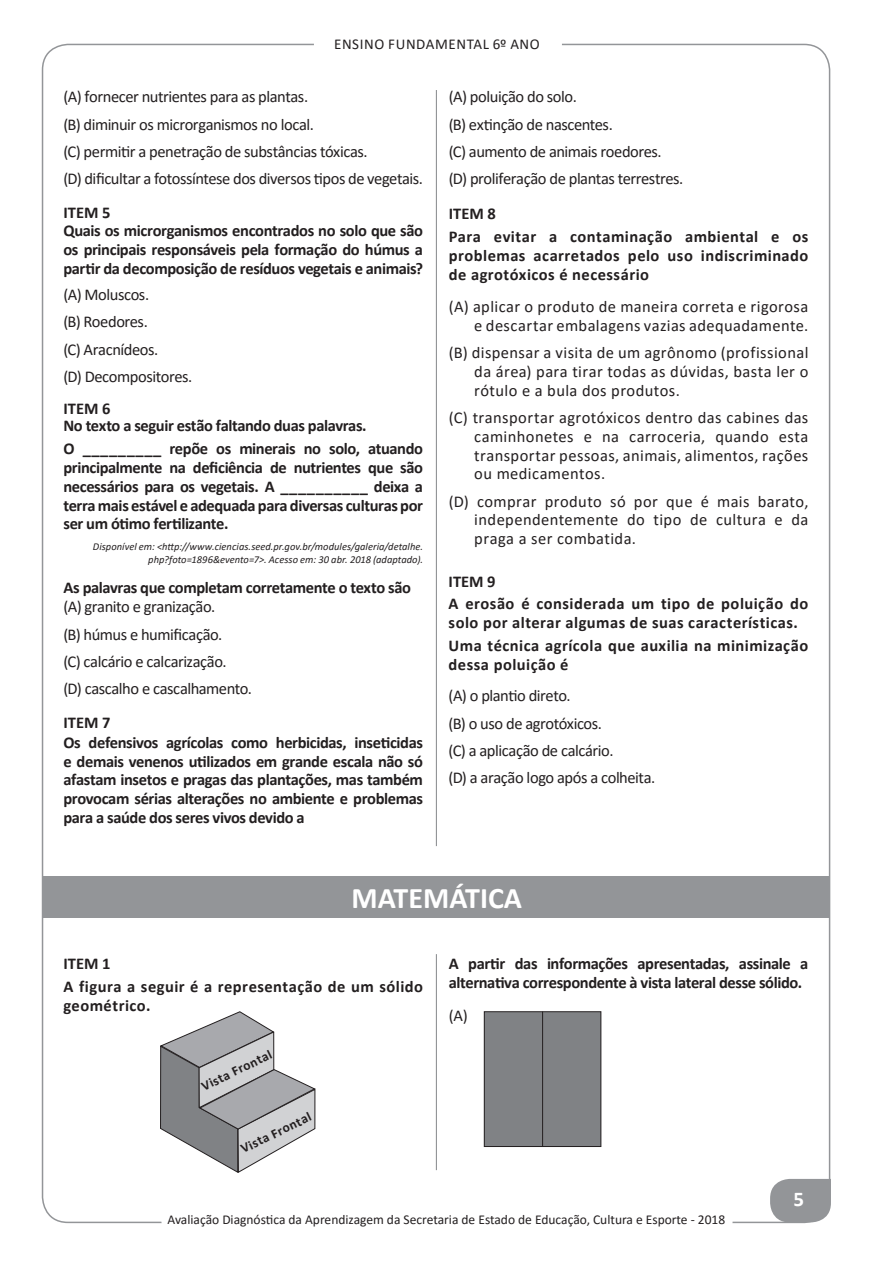
<style>
.page{position:relative;width:893px;height:1263px;background:#fff}
.page>*{position:absolute;margin:0;border:0;box-sizing:border-box;transform-origin:0 0}
.t1{font:700 30px "Calibri";color:#fff}
.t2{font:700 21px "Calibri";color:#fff}
.Alternativas{font:16.5px/18.8px "Calibri";letter-spacing:-.025em;color:#231f20;text-align:justify}
.Enunciado_de_questão{font:700 16.5px/18.8px "Calibri";letter-spacing:-.02em;color:#231f20;text-align:justify}
.Enunciado_de_questão-2{font:700 16.5px/18.8px "Calibri";letter-spacing:.03em;color:#231f20}
.Alternativas-2{font:16.5px/18.8px "Calibri";letter-spacing:.025em;color:#231f20;text-align:right}
.Enunciado_de_questão-3{font:700 16.5px/18.8px "Calibri";letter-spacing:.025em;color:#231f20}
.t3{font:15px "Calibri";letter-spacing:.04em;color:#231f20}
.t4{font:13.5px "Calibri";color:#231f20}
.Enunciado_de_questão-4{font:700 13.5px "Calibri";color:#231f20}
.Disponível{font:italic 10.5px/12.6px "Calibri";letter-spacing:.005em;color:#231f20;text-align:right}
</style>
<div class="page">
<hr style="left:436px;top:90px;width:1px;height:756px;background:#939598">
<hr style="left:436px;top:954px;width:1px;height:216px;background:#939598">
<svg style="left:770px;top:1179px;width:61px;height:43px"></svg>
<div style="left:43px;top:876px;width:786px;height:42px;background:#939598"></div>
<svg style="left:160px;top:1011px;width:156px;height:162px"></svg>
<div style="left:484px;top:1012px;width:117px;height:134px;background:#808285"></div>
<div style="left:484px;top:1011px;width:117px;height:136px;border:1px solid #231f20"></div>
<hr style="left:542px;top:1011px;width:1px;height:135px;background:#231f20">
<p class="t3" style="left:334px;top:34px;width:207px">ENSINO FUNDAMENTAL 6º ANO</p>
<p class="Alternativas" style="left:63px;top:87px;width:246px">(A) fornecer nutrientes para as plantas.</p>
<p class="Alternativas" style="left:63px;top:114px;width:252px">(B) diminuir os microrganismos no local.</p>
<p class="Alternativas" style="left:63px;top:142px;width:306px">(C) permitir a penetração de substâncias tóxicas.</p>
<p class="Alternativas" style="left:63px;top:169px;width:361px">(D) dificultar a fotossíntese dos diversos tipos de vegetais.</p>
<p class="Enunciado_de_questão" style="left:63px;top:202px;width:49px">ITEM 5</p>
<p class="Enunciado_de_questão" style="left:63px;top:221px;width:361px">Quais os microrganismos encontrados no solo que são os principais responsáveis pela formação do húmus a partir da decomposição de resíduos vegetais e animais?</p>
<p class="Alternativas" style="left:63px;top:285px;width:87px">(A) Moluscos.</p>
<p class="Alternativas" style="left:63px;top:312px;width:86px">(B) Roedores.</p>
<p class="Alternativas" style="left:63px;top:339px;width:96px">(C) Aracnídeos.</p>
<p class="Alternativas" style="left:63px;top:366px;width:130px">(D) Decompositores.</p>
<p class="Enunciado_de_questão" style="left:63px;top:399px;width:49px">ITEM 6</p>
<p class="Enunciado_de_questão" style="left:63px;top:416px;width:305px">No texto a seguir estão faltando duas palavras.</p>
<p class="Enunciado_de_questão" style="left:63px;top:439px;width:361px">O _________ repõe os minerais no solo, atuando principalmente na deficiência de nutrientes que são necessários para os vegetais. A __________ deixa a terra mais estável e adequada para diversas culturas por ser um ótimo fertilizante.</p>
<p class="Disponível" style="left:93px;top:540px;width:332px">Disponível em: &lt;http://www.ciencias.seed.pr.gov.br/modules/galeria/detalhe. php?foto=1896&amp;evento=7&gt;. Acesso em: 30 abr. 2018 (adaptado).</p>
<p class="Alternativas" style="left:63px;top:597px;width:153px">(A) granito e granização.</p>
<p class="Alternativas" style="left:63px;top:624px;width:160px">(B) húmus e humificação.</p>
<p class="Alternativas" style="left:63px;top:651px;width:165px">(C) calcário e calcarização.</p>
<p class="Alternativas" style="left:63px;top:679px;width:190px">(D) cascalho e cascalhamento.</p>
<p class="Enunciado_de_questão" style="left:63px;top:577px;width:349px">As palavras que completam corretamente o texto são</p>
<p class="Enunciado_de_questão" style="left:63px;top:712px;width:49px">ITEM 7</p>
<p class="Enunciado_de_questão" style="left:63px;top:732px;width:361px">Os defensivos agrícolas como herbicidas, inseticidas e demais venenos utilizados em grande escala não só afastam insetos e pragas das plantações, mas também provocam sérias alterações no ambiente e problemas para a saúde dos seres vivos devido a</p>
<p class="Alternativas" style="left:449px;top:87px;width:130px">(A) poluição do solo.</p>
<p class="Alternativas" style="left:449px;top:114px;width:166px">(B) extinção de nascentes.</p>
<p class="Alternativas" style="left:449px;top:142px;width:214px">(C) aumento de animais roedores.</p>
<p class="Alternativas" style="left:449px;top:169px;width:236px">(D) proliferação de plantas terrestres.</p>
<p class="Enunciado_de_questão" style="left:449px;top:204px;width:49px">ITEM 8</p>
<p class="Enunciado_de_questão" style="left:449px;top:227px;width:361px">Para evitar a contaminação ambiental e os problemas acarretados pelo uso indiscriminado de agrotóxicos é necessário</p>
<p class="Alternativas-2" style="left:449px;top:297px;width:361px">(A) aplicar o produto de maneira correta e rigorosa e descartar embalagens vazias adequadamente.</p>
<p class="Alternativas" style="left:474px;top:343px;width:336px;text-indent:-26px">(B) dispensar a visita de um agrônomo (profissional da área) para tirar todas as dúvidas, basta ler o rótulo e a bula dos produtos.</p>
<p class="Alternativas" style="left:474px;top:408px;width:336px;text-indent:-26px">(C) transportar agrotóxicos dentro das cabines das caminhonetes e na carroceria, quando esta transportar pessoas, animais, alimentos, rações ou medicamentos.</p>
<p class="Alternativas" style="left:474px;top:491px;width:336px;text-indent:-26px">(D) comprar produto só por que é mais barato, independentemente do tipo de cultura e da praga a ser combatida.</p>
<p class="Enunciado_de_questão" style="left:449px;top:571px;width:49px">ITEM 9</p>
<p class="Enunciado_de_questão-2" style="left:449px;top:594px;width:361px">A erosão é considerada um tipo de poluição do solo por alterar algumas de suas características.</p>
<p class="Enunciado_de_questão-3" style="left:449px;top:636px;width:361px">Uma técnica agrícola que auxilia na minimização dessa poluição é</p>
<p class="Alternativas" style="left:449px;top:686px;width:123px">(A) o plantio direto.</p>
<p class="Alternativas" style="left:449px;top:713px;width:155px">(B) o uso de agrotóxicos.</p>
<p class="Alternativas" style="left:449px;top:741px;width:166px">(C) a aplicação de calcário.</p>
<p class="Alternativas" style="left:449px;top:768px;width:208px">(D) a aração logo após a colheita.</p>
<p class="t1" style="left:352px;top:876px;width:172px">MATEMÁTICA</p>
<p class="Enunciado_de_questão" style="left:63px;top:954px;width:49px">ITEM 1</p>
<p class="Enunciado_de_questão" style="left:449px;top:954px;width:361px">A partir das informações apresentadas, assinale a alternativa correspondente à vista lateral desse sólido.</p>
<p class="Alternativas" style="left:449px;top:1005px;width:21px">(A)</p>
<p class="Enunciado_de_questão-2" style="left:63px;top:977px;width:361px">A figura a seguir é a representação de um sólido geométrico.</p>
<p class="Enunciado_de_questão-4" style="left:198px;top:1078px;width:78px;rotate:-26deg">Vista Frontal</p>
<p class="Enunciado_de_questão-4" style="left:237px;top:1141px;width:78px;rotate:-26deg">Vista Frontal</p>
<p class="t4" style="left:168px;top:1210px;width:559px">Avaliação Diagnóstica da Aprendizagem da Secretaria de Estado de Educação, Cultura e Esporte - 2018</p>
<p class="t2" style="left:793px;top:1184px;width:12px">5</p>
</div>
